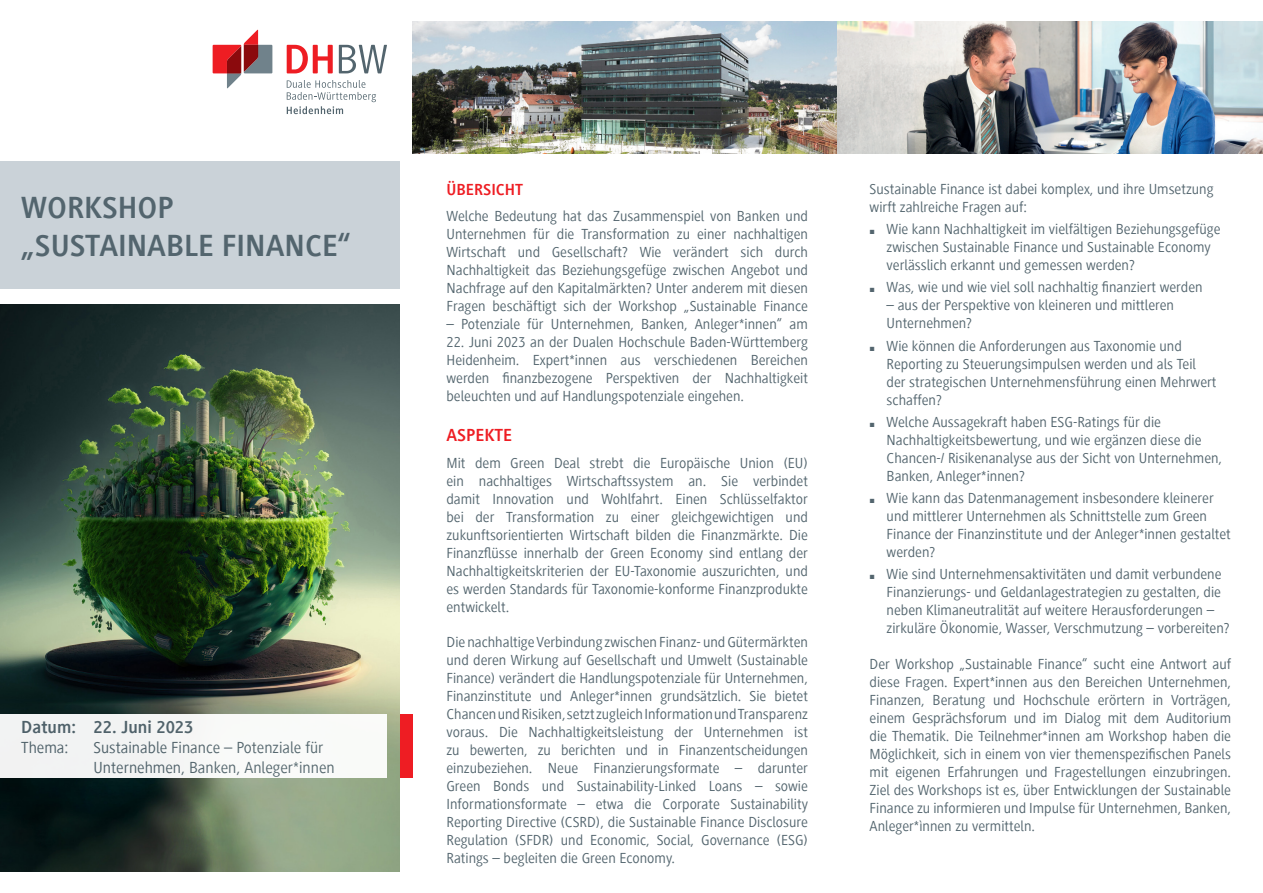
<style>
.page{position:relative;width:1263px;height:893px;background:#fff}
.page>*{position:absolute;margin:0;border:0;box-sizing:border-box;transform-origin:0 0}
.t1{font:700 31.5px/37.8px "Generis Sans Com";color:#53656e}
.t2{font:700 18px "Generis Sans Com";color:#53656e}
.t3{font:700 18px "Generis Sans Com";color:#ee1d23}
.t4{font:16.5px/19.8px "Generis Sans Com";color:#53656e}
.t5{font:700 16.5px "Generis Sans Com";color:#ee1d23}
.t6{font:15px/18px "Generis Sans Com";color:#53656e}
.s1{font-family:"Arial";font-size:9px}
</style>
<div class="page">
<svg style="left:213px;top:30px;width:59px;height:58px"></svg>
<svg style="left:287px;top:45px;width:46px;height:28px"></svg>
<svg style="left:339px;top:45px;width:48px;height:28px"></svg>
<svg style="left:287px;top:80px;width:89px;height:34px"></svg>
<div style="left:387px;top:714px;width:25px;height:64px;background:#ee1d23"></div>
<img style="left:0;top:304px;width:400px;height:568px">
<div style="left:0;top:714px;width:387px;height:64px;background:#f6f6f5"></div>
<div style="left:0;top:162px;width:400px;height:127px;background:#cad2d8"></div>
<img style="left:412px;top:21px;width:851px;height:132px">
<h1 class="t1" style="left:21px;top:189px;width:332px">WORKSHOP „SUSTAINABLE FINANCE“</h1>
<p class="t2" style="left:21px;top:717px;width:174px">Datum: 22. Juni 2023</p>
<p class="t4" style="left:21px;top:738px;width:49px">Thema:</p>
<p class="t4" style="left:94px;top:738px;width:243px">Sustainable Finance – Potenziale für<br>Unternehmen, Banken, Anleger*innen</p>
<p class="t5" style="left:446px;top:180px;width:78px">ÜBERSICHT</p>
<p class="t6" style="left:446px;top:208px;width:363px;text-align:justify">Welche Bedeutung hat das Zusammenspiel von Banken und Unternehmen für die Transformation zu einer nachhaltigen Wirtschaft und Gesellschaft? Wie verändert sich durch Nachhaltigkeit das Beziehungsgefüge zwischen Angebot und Nachfrage auf den Kapitalmärkten? Unter anderem mit diesen Fragen beschäftigt sich der Workshop „Sustainable Finance</p>
<p class="t6" style="left:446px;top:316px;width:363px">– Potenziale für Unternehmen, Banken, Anleger*innen“ am</p>
<p class="t6" style="left:446px;top:334px;width:363px;text-align:justify">22. Juni 2023 an der Dualen Hochschule Baden-Württemberg Heidenheim. Expert*innen aus verschiedenen Bereichen werden finanzbezogene Perspektiven der Nachhaltigkeit beleuchten und auf Handlungspotenziale eingehen.</p>
<p class="t3" style="left:446px;top:425px;width:67px">ASPEKTE</p>
<p class="t6" style="left:446px;top:454px;width:363px;text-align:justify">Mit dem Green Deal strebt die Europäische Union (EU) ein nachhaltiges Wirtschaftssystem an. Sie verbindet damit Innovation und Wohlfahrt. Einen Schlüsselfaktor bei der Transformation zu einer gleichgewichtigen und zukunftsorientierten Wirtschaft bilden die Finanzmärkte. Die Finanzflüsse innerhalb der Green Economy sind entlang der Nachhaltigkeitskriterien der EU-Taxonomie auszurichten, und es werden Standards für Taxonomie-konforme Finanzprodukte entwickelt.</p>
<p class="t6" style="left:446px;top:633px;width:363px;text-align:justify">Die nachhaltige Verbindung zwischen Finanz- und Gütermärkten und deren Wirkung auf Gesellschaft und Umwelt (Sustainable Finance) verändert die Handlungspotenziale für Unternehmen, Finanzinstitute und Anleger*innen grundsätzlich. Sie bietet Chancen und Risiken, setzt zugleich Information und Transparenz voraus. Die Nachhaltigkeitsleistung der Unternehmen ist zu bewerten, zu berichten und in Finanzentscheidungen einzubeziehen. Neue Finanzierungsformate – darunter Green Bonds und Sustainability-Linked Loans – sowie Informationsformate – etwa die Corporate Sustainability Reporting Directive (CSRD), die Sustainable Finance Disclosure Regulation (SFDR) und Economic, Social, Governance (ESG)<br>Ratings – begleiten die Green Economy.</p>
<p class="t6" style="left:870px;top:180px;width:345px">Sustainable Finance ist dabei komplex, und ihre Umsetzung wirft zahlreiche Fragen auf:</p>
<p class="t6" style="left:887px;top:220px;width:335px;text-indent:-17px"><span class="s1">■</span> Wie kann Nachhaltigkeit im vielfältigen Beziehungsgefüge zwischen Sustainable Finance und Sustainable Economy verlässlich erkannt und gemessen werden?</p>
<p class="t6" style="left:870px;top:278px;width:334px"><span class="s1">■</span> Was, wie und wie viel soll nachhaltig finanziert werden</p>
<p class="t6" style="left:887px;top:296px;width:289px">– aus der Perspektive von kleineren und mittleren<br>Unternehmen?</p>
<p class="t6" style="left:887px;top:337px;width:331px;text-indent:-17px"><span class="s1">■</span> Wie können die Anforderungen aus Taxonomie und Reporting zu Steuerungsimpulsen werden und als Teil der strategischen Unternehmensführung einen Mehrwert schaffen?</p>
<p class="t6" style="left:887px;top:413px;width:337px;text-indent:-17px"><span class="s1">■</span> Welche Aussagekraft haben ESG-Ratings für die Nachhaltigkeitsbewertung, und wie ergänzen diese die Chancen-/ Risikenanalyse aus der Sicht von Unternehmen, Banken, Anleger*innen?</p>
<p class="t6" style="left:887px;top:489px;width:346px;text-indent:-17px"><span class="s1">■</span> Wie kann das Datenmanagement insbesondere kleinerer und mittlerer Unternehmen als Schnittstelle zum Green Finance der Finanzinstitute und der Anleger*innen gestaltet werden?</p>
<p class="t6" style="left:887px;top:565px;width:345px;text-indent:-17px"><span class="s1">■</span> Wie sind Unternehmensaktivitäten und damit verbundene Finanzierungs- und Geldanlagestrategien zu gestalten, die neben Klimaneutralität auf weitere Herausforderungen – zirkuläre Ökonomie, Wasser, Verschmutzung – vorbereiten?</p>
<p class="t6" style="left:870px;top:655px;width:363px;text-align:justify">Der Workshop „Sustainable Finance“ sucht eine Antwort auf diese Fragen. Expert*innen aus den Bereichen Unternehmen, Finanzen, Beratung und Hochschule erörtern in Vorträgen, einem Gesprächsforum und im Dialog mit dem Auditorium die Thematik. Die Teilnehmer*innen am Workshop haben die Möglichkeit, sich in einem von vier themenspezifischen Panels mit eigenen Erfahrungen und Fragestellungen einzubringen.<br>Ziel des Workshops ist es, über Entwicklungen der Sustainable Finance zu informieren und Impulse für Unternehmen, Banken, Anleger*ìnnen zu vermitteln.</p>
</div>
